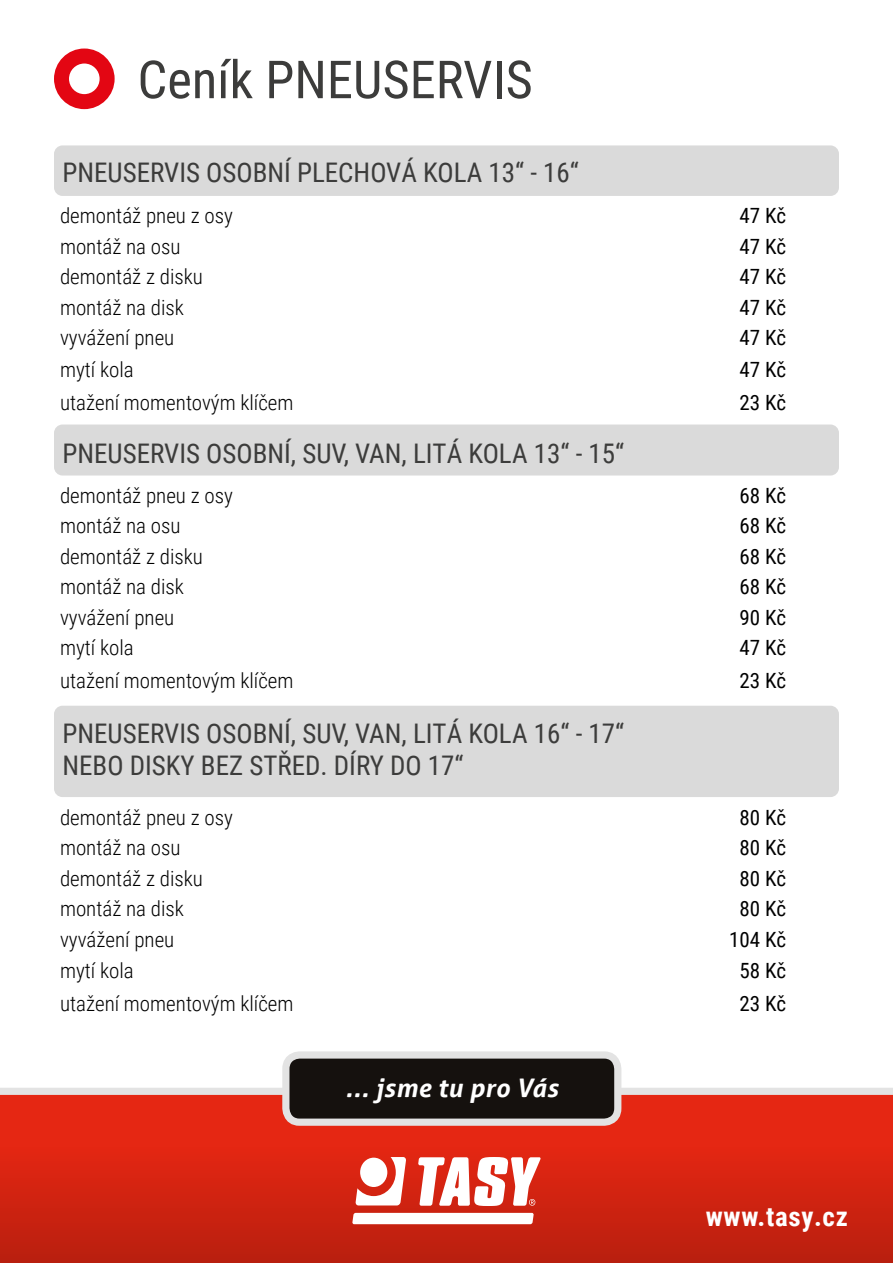
<style>
.page{position:relative;width:893px;height:1263px;background:#fff}
.page>*{position:absolute;margin:0;border:0;box-sizing:border-box;transform-origin:0 0}
.t1{font:52.5px "Roboto Condensed";color:#3c3c3b}
.t2{font:27px/32.4px "Roboto Condensed";color:#3c3c3b}
.t3{font:700 27px "Roboto Condensed";letter-spacing:.025em;color:#fff}
.t4{font:italic 700 25.5px "Aller";letter-spacing:.02em;color:#fff}
.t5{font:300 21px/33px "Roboto Condensed";color:#000}
.t6{font:21px/33px "Roboto Condensed";color:#000}
</style>
<div class="page">
<div style="left:0;top:1088px;width:893px;height:175px;background:#e52713"></div>
<div style="left:0;top:1116px;width:893px;height:147px;background:linear-gradient(to bottom,#ec2813,#ba200f)"></div>
<div style="left:0;top:1088px;width:893px;height:7px;background:#e3e3e3"></div>
<div style="left:286px;top:1055px;width:332px;height:67px;background:#15110e;border-radius:14px"></div>
<div style="left:282px;top:1051px;width:339px;height:75px;border:7px solid #e3e3e3;border-radius:14px"></div>
<div style="left:54px;top:145px;width:785px;height:51px;background:#dadada;border-radius:9px"></div>
<div style="left:54px;top:424px;width:785px;height:51px;background:#dadada;border-radius:9px"></div>
<div style="left:54px;top:706px;width:785px;height:91px;background:#dadada;border-radius:9px"></div>
<svg style="left:54px;top:49px;width:61px;height:60px"></svg>
<svg style="left:355px;top:1157px;width:51px;height:48px"></svg>
<div style="left:360px;top:1158px;width:27px;height:29px;background:#fff;border-radius:50%"></div>
<svg style="left:418px;top:1157px;width:123px;height:49px"></svg>
<div style="left:352px;top:1213px;width:182px;height:11px;background:#fff"></div>
<h1 class="t1" style="left:137px;top:43px;width:397px">Ceník PNEUSERVIS</h1>
<p class="t2" style="left:63px;top:155px;width:518px">PNEUSERVIS OSOBNÍ PLECHOVÁ KOLA 13“ - 16“</p>
<p class="t5" style="left:60px;top:198px;width:174px">demontáž pneu z osy</p>
<p class="t6" style="left:739px;top:198px;width:48px">47 Kč</p>
<p class="t5" style="left:60px;top:229px;width:122px">montáž na osu</p>
<p class="t6" style="left:739px;top:229px;width:48px">47 Kč</p>
<p class="t5" style="left:60px;top:260px;width:145px">demontáž z disku</p>
<p class="t6" style="left:739px;top:260px;width:48px">47 Kč</p>
<p class="t5" style="left:60px;top:290px;width:126px">montáž na disk</p>
<p class="t6" style="left:739px;top:290px;width:48px">47 Kč</p>
<p class="t5" style="left:60px;top:321px;width:116px">vyvážení pneu</p>
<p class="t6" style="left:739px;top:321px;width:48px">47 Kč</p>
<p class="t5" style="left:60px;top:352px;width:235px">mytí kola<br>utažení momentovým klíčem</p>
<p class="t6" style="left:739px;top:352px;width:48px">47 Kč<br>23 Kč</p>
<p class="t2" style="left:63px;top:436px;width:563px">PNEUSERVIS OSOBNÍ, SUV, VAN, LITÁ KOLA 13“ - 15“</p>
<p class="t5" style="left:60px;top:478px;width:174px">demontáž pneu z osy</p>
<p class="t6" style="left:739px;top:478px;width:48px">68 Kč</p>
<p class="t5" style="left:60px;top:509px;width:122px">montáž na osu</p>
<p class="t6" style="left:739px;top:509px;width:48px">68 Kč</p>
<p class="t5" style="left:60px;top:539px;width:145px">demontáž z disku</p>
<p class="t6" style="left:739px;top:539px;width:48px">68 Kč</p>
<p class="t5" style="left:60px;top:570px;width:126px">montáž na disk</p>
<p class="t6" style="left:739px;top:570px;width:48px">68 Kč</p>
<p class="t5" style="left:60px;top:600px;width:116px">vyvážení pneu</p>
<p class="t6" style="left:739px;top:600px;width:48px">90 Kč</p>
<p class="t5" style="left:60px;top:631px;width:235px">mytí kola<br>utažení momentovým klíčem</p>
<p class="t6" style="left:739px;top:631px;width:48px">47 Kč<br>23 Kč</p>
<p class="t2" style="left:63px;top:716px;width:563px">PNEUSERVIS OSOBNÍ, SUV, VAN, LITÁ KOLA 16“ - 17“<br>NEBO DISKY BEZ STŘED. DÍRY DO 17“</p>
<p class="t5" style="left:60px;top:800px;width:174px">demontáž pneu z osy</p>
<p class="t6" style="left:739px;top:800px;width:48px">80 Kč</p>
<p class="t5" style="left:60px;top:831px;width:122px">montáž na osu</p>
<p class="t6" style="left:739px;top:831px;width:48px">80 Kč</p>
<p class="t5" style="left:60px;top:861px;width:145px">demontáž z disku</p>
<p class="t6" style="left:739px;top:861px;width:48px">80 Kč</p>
<p class="t5" style="left:60px;top:892px;width:126px">montáž na disk</p>
<p class="t6" style="left:739px;top:892px;width:48px">80 Kč</p>
<p class="t5" style="left:60px;top:922px;width:116px">vyvážení pneu</p>
<p class="t6" style="left:729px;top:922px;width:59px">104 Kč</p>
<p class="t5" style="left:60px;top:953px;width:235px">mytí kola<br>utažení momentovým klíčem</p>
<p class="t6" style="left:739px;top:953px;width:48px">58 Kč<br>23 Kč</p>
<p class="t4" style="left:346px;top:1072px;width:214px">... jsme tu pro Vás</p>
<p class="t3" style="left:706px;top:1197px;width:144px">www.tasy.cz</p>
</div>
